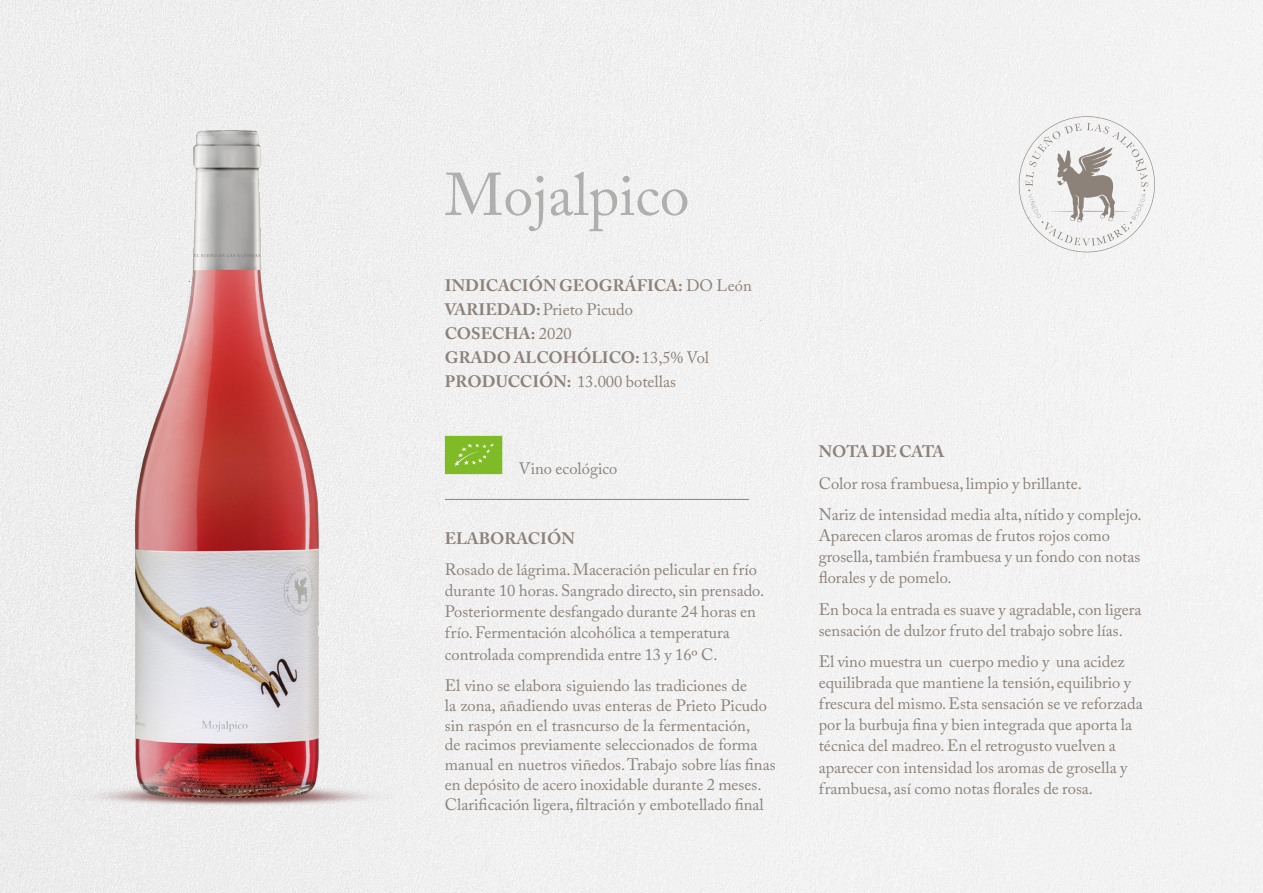
<style>
.page{position:relative;width:1263px;height:893px;background:#f2f2f2}
.page>*{position:absolute;margin:0;border:0;box-sizing:border-box;transform-origin:0 0}
.t1{font:59.7px "Adobe Caslon Pro";color:#afafad}
.t2{font:16.5px/21px "Adobe Caslon Pro";color:#8c827a}
.t3{font:700 16.5px/24px "Adobe Caslon Pro";color:#8c827a}
.s1{font-weight:400}
</style>
<div class="page">
<img style="left:0;top:55px;width:496px;height:808px">
<svg style="left:1019px;top:116px;width:136px;height:136px"></svg>
<hr style="left:445px;top:499px;width:304px;height:1px;background:#8c827a">
<svg style="left:445px;top:436px;width:57px;height:38px;background:#84bc30"></svg>
<h1 class="t1" style="left:445px;top:159px;width:246px">Mojalpico</h1>
<p class="t3" style="left:445px;top:273px;width:308px">INDICACIÓN GEOGRÁFICA: <span class="s1">DO León<br></span>VARIEDAD:<span class="s1">Prieto Picudo<br></span>COSECHA: <span class="s1">2020<br></span>GRADO ALCOHÓLICO: <span class="s1">13,5% Vol<br></span>PRODUCCIÓN: <span class="s1">13.000 botellas</span></p>
<p class="t2" style="left:519px;top:458px;width:100px">Vino ecológico</p>
<p class="t3" style="left:445px;top:526px;width:131px">ELABORACIÓN</p>
<p class="t2" style="left:445px;top:559px;width:321px">Rosado de lágrima.Maceración pelicular en frío durante 10 horas.Sangrado directo,sin prensado.<br>Posteriormente desfangado durante 24 horas en frío.Fermentación alcohólica a temperatura controlada comprendida entre 13 y 16º C.</p>
<p class="t2" style="left:445px;top:675px;width:332px;line-height:19.8px">El vino se elabora siguiendo las tradiciones de<br>la zona, añadiendo uvas enteras de Prieto Picudo sin raspón en el trasncurso de la fermentación,<br>de racimos previamente seleccionados de forma manual en nuetros viñedos.Trabajo sobre lías finas en depósito de acero inoxidable durante 2 meses.<br>Clarificación ligera,filtración y embotellado final</p>
<p class="t3" style="left:819px;top:440px;width:127px">NOTA DE CATA</p>
<p class="t2" style="left:819px;top:467px;width:325px;line-height:31.5px">Color rosa frambuesa, limpio y brillante.<br>Nariz de intensidad media alta, nítido y complejo.</p>
<p class="t2" style="left:819px;top:525px;width:323px">Aparecen claros aromas de frutos rojos como grosella,también frambuesa y un fondo con notas florales y de pomelo.</p>
<p class="t2" style="left:819px;top:599px;width:324px">En boca la entrada es suave y agradable, con ligera sensación de dulzor fruto del trabajo sobre lías.</p>
<p class="t2" style="left:819px;top:651px;width:326px">El vino muestra un cuerpo medio y una acidez equilibrada que mantiene la tensión, equilibrio y frescura del mismo.Esta sensación se ve reforzada por la burbuja fina y bien integrada que aporta la técnica del madreo.En el retrogusto vuelven a aparecer con intensidad los aromas de grosella y frambuesa, así como notas florales de rosa.</p>
</div>
